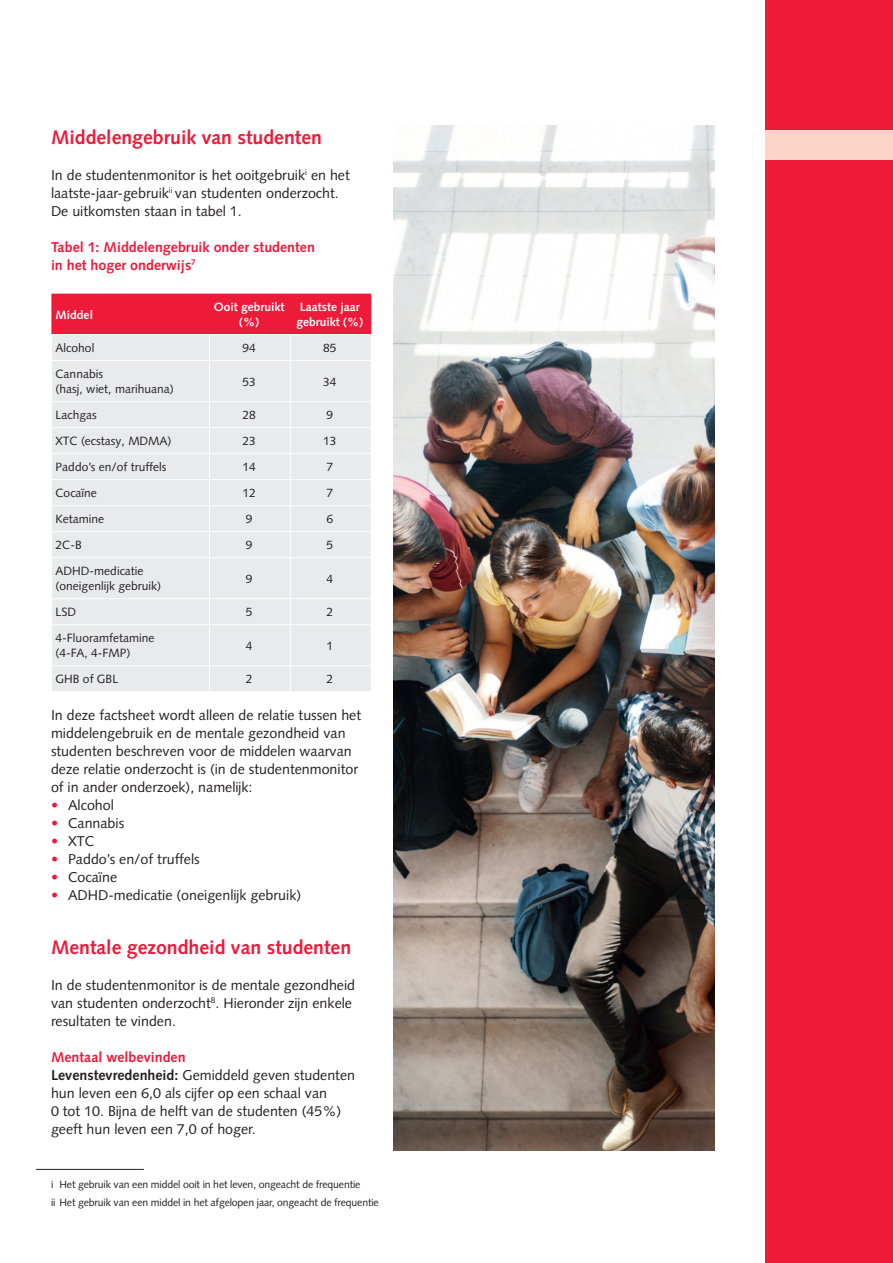
<style>
.page{position:relative;width:893px;height:1263px;background:#fff}
.page>*{position:absolute;margin:0;border:0;box-sizing:border-box;transform-origin:0 0}
.t1{font:700 19.5px "Syntax LT Pro";color:#ed1a3a}
.t2{font:14.25px/18px "Syntax LT Pro";color:#231f20}
.t3{font:700 14.25px/18px "Syntax LT Pro";color:#ed1a3a}
.t4{font:12px/15px "Syntax LT Pro";color:#231f20}
.t5{font:700 12px/15px "Syntax LT Pro";color:#fff;text-align:center}
.t6{font:10.5px/18px "Syntax LT Pro";letter-spacing:-.015em;color:#231f20}
.s1{color:#ed1a3a}
.s2{font-weight:700;color:#ed1a3a}
.s3{font-weight:700}
</style>
<div class="page">
<div style="left:765px;top:0;width:128px;height:1263px;background:#ed1a3a"></div>
<div style="left:765px;top:130px;width:128px;height:29px;background:#fcd3c7"></div>
<div style="left:52px;top:361px;width:319px;height:330px;background:#e9eaeb"></div>
<svg style="left:51px;top:294px;width:321px;height:66px;background:#eb6c80"></svg>
<hr style="left:209px;top:361px;width:1px;height:40px;background:#fff">
<hr style="left:290px;top:361px;width:1px;height:40px;background:#fff">
<hr style="left:51px;top:401px;width:159px;height:1px;background:#fff">
<hr style="left:210px;top:401px;width:80px;height:1px;background:#fff">
<hr style="left:290px;top:401px;width:82px;height:1px;background:#fff">
<hr style="left:51px;top:427px;width:159px;height:1px;background:#fff">
<hr style="left:210px;top:427px;width:80px;height:1px;background:#fff">
<hr style="left:290px;top:427px;width:82px;height:1px;background:#fff">
<hr style="left:51px;top:453px;width:159px;height:1px;background:#fff">
<hr style="left:210px;top:453px;width:80px;height:1px;background:#fff">
<hr style="left:290px;top:453px;width:82px;height:1px;background:#fff">
<hr style="left:51px;top:479px;width:159px;height:1px;background:#fff">
<hr style="left:210px;top:479px;width:80px;height:1px;background:#fff">
<hr style="left:290px;top:479px;width:82px;height:1px;background:#fff">
<hr style="left:51px;top:505px;width:159px;height:1px;background:#fff">
<hr style="left:210px;top:505px;width:80px;height:1px;background:#fff">
<hr style="left:290px;top:505px;width:82px;height:1px;background:#fff">
<hr style="left:51px;top:531px;width:159px;height:1px;background:#fff">
<hr style="left:210px;top:531px;width:80px;height:1px;background:#fff">
<svg style="left:209px;top:402px;width:1px;height:155px"></svg>
<hr style="left:290px;top:531px;width:82px;height:1px;background:#fff">
<svg style="left:290px;top:402px;width:1px;height:155px"></svg>
<hr style="left:51px;top:557px;width:159px;height:1px;background:#fff">
<hr style="left:210px;top:557px;width:80px;height:1px;background:#fff">
<hr style="left:209px;top:558px;width:1px;height:40px;background:#fff">
<hr style="left:290px;top:557px;width:82px;height:1px;background:#fff">
<hr style="left:290px;top:558px;width:1px;height:40px;background:#fff">
<hr style="left:51px;top:598px;width:159px;height:1px;background:#fff">
<hr style="left:210px;top:598px;width:80px;height:1px;background:#fff">
<svg style="left:209px;top:599px;width:1px;height:25px"></svg>
<hr style="left:290px;top:598px;width:82px;height:1px;background:#fff">
<svg style="left:290px;top:599px;width:1px;height:25px"></svg>
<hr style="left:51px;top:624px;width:159px;height:1px;background:#fff">
<hr style="left:210px;top:624px;width:80px;height:1px;background:#fff">
<hr style="left:209px;top:625px;width:1px;height:40px;background:#fff">
<hr style="left:290px;top:624px;width:82px;height:1px;background:#fff">
<hr style="left:290px;top:625px;width:1px;height:40px;background:#fff">
<hr style="left:51px;top:665px;width:159px;height:1px;background:#fff">
<hr style="left:210px;top:665px;width:80px;height:1px;background:#fff">
<svg style="left:209px;top:666px;width:1px;height:25px"></svg>
<hr style="left:290px;top:665px;width:82px;height:1px;background:#fff">
<svg style="left:290px;top:666px;width:1px;height:25px"></svg>
<hr style="left:36px;top:1169px;width:108px;height:1px;background:#231f20">
<img style="left:393px;top:126px;width:321px;height:1024px">
<h1 class="t1" style="left:51px;top:125px;width:272px">Middelengebruik van studenten</h1>
<p class="t2" style="left:51px;top:166px;width:300px">In de studentenmonitor is het ooitgebruik<sup>i</sup> en het laatste-jaar-gebruik<sup>ii</sup> van studenten onderzocht.<br>De uitkomsten staan in tabel 1.</p>
<p class="t3" style="left:51px;top:238px;width:265px">Tabel 1: Middelengebruik onder studenten in het hoger onderwĳs<sup>7</sup></p>
<p class="t5" style="left:56px;top:307px;width:39px">Middel</p>
<p class="t5" style="left:214px;top:299px;width:72px">Ooit gebruikt (%)</p>
<p class="t5" style="left:297px;top:299px;width:68px;text-align:left">Laatste jaar gebruikt (%)</p>
<p class="t4" style="left:56px;top:340px;width:40px">Alcohol</p>
<p class="t4" style="left:242px;top:340px;width:15px">94</p>
<p class="t4" style="left:323px;top:340px;width:15px">85</p>
<p class="t4" style="left:56px;top:366px;width:120px">Cannabis<br>(hasj, wiet, marihuana)</p>
<p class="t4" style="left:242px;top:374px;width:15px">53</p>
<p class="t4" style="left:323px;top:374px;width:15px">34</p>
<p class="t4" style="left:56px;top:407px;width:43px">Lachgas</p>
<p class="t4" style="left:242px;top:407px;width:15px">28</p>
<p class="t4" style="left:327px;top:407px;width:8px">9</p>
<p class="t4" style="left:56px;top:433px;width:117px">XTC (ecstasy, MDMA)</p>
<p class="t4" style="left:242px;top:433px;width:15px">23</p>
<p class="t4" style="left:323px;top:433px;width:15px">13</p>
<p class="t4" style="left:56px;top:459px;width:112px">Paddo’s en/of truffels</p>
<p class="t4" style="left:242px;top:459px;width:15px">14</p>
<p class="t4" style="left:327px;top:459px;width:8px">7</p>
<p class="t4" style="left:56px;top:485px;width:43px">Cocaïne</p>
<p class="t4" style="left:242px;top:485px;width:15px">12</p>
<p class="t4" style="left:327px;top:485px;width:8px">7</p>
<p class="t4" style="left:56px;top:511px;width:50px">Ketamine</p>
<p class="t4" style="left:246px;top:511px;width:8px">9</p>
<p class="t4" style="left:327px;top:511px;width:8px">6</p>
<p class="t4" style="left:56px;top:538px;width:28px">2C-B</p>
<p class="t4" style="left:246px;top:538px;width:8px">9</p>
<p class="t4" style="left:327px;top:538px;width:8px">5</p>
<p class="t4" style="left:56px;top:564px;width:107px">ADHD-medicatie (oneigenlijk gebruik)</p>
<p class="t4" style="left:246px;top:571px;width:8px">9</p>
<p class="t4" style="left:327px;top:571px;width:8px">4</p>
<p class="t4" style="left:56px;top:605px;width:22px">LSD</p>
<p class="t4" style="left:246px;top:605px;width:8px">5</p>
<p class="t4" style="left:327px;top:605px;width:8px">2</p>
<p class="t4" style="left:56px;top:631px;width:100px">4-Fluoramfetamine (4-FA, 4-FMP)</p>
<p class="t4" style="left:246px;top:638px;width:8px">4</p>
<p class="t4" style="left:327px;top:638px;width:8px">1</p>
<p class="t4" style="left:56px;top:672px;width:64px">GHB of GBL</p>
<p class="t4" style="left:246px;top:672px;width:8px">2</p>
<p class="t4" style="left:327px;top:672px;width:8px">2</p>
<p class="t2" style="left:51px;top:706px;width:312px">In deze factsheet wordt alleen de relatie tussen het middelengebruik en de mentale gezondheid van studenten beschreven voor de middelen waarvan deze relatie onderzocht is (in de studentenmonitor of in ander onderzoek), namelĳk:</p>
<p class="t2" style="left:51px;top:796px;width:64px"><span class="s1">•</span> Alcohol</p>
<p class="t2" style="left:51px;top:814px;width:75px"><span class="s1">•</span> Cannabis</p>
<p class="t2" style="left:51px;top:832px;width:45px"><span class="s1">•</span> XTC</p>
<p class="t2" style="left:51px;top:850px;width:150px"><span class="s1">•</span> Paddo’s en/of truffels</p>
<p class="t2" style="left:51px;top:868px;width:68px"><span class="s1">•</span> Cocaïne</p>
<p class="t2" style="left:51px;top:886px;width:252px"><span class="s1">•</span> ADHD-medicatie (oneigenlĳk gebruik)</p>
<h1 class="t1" style="left:51px;top:935px;width:302px">Mentale gezondheid van studenten</h1>
<p class="t2" style="left:51px;top:976px;width:306px">In de studentenmonitor is de mentale gezondheid van studenten onderzocht<sup>8</sup>. Hieronder zĳn enkele resultaten te vinden.</p>
<p class="t2" style="left:51px;top:1048px;width:306px"><span class="s2">Mentaal welbevinden<br></span><span class="s3">Levenstevredenheid:</span> Gemiddeld geven studenten hun leven een 6,0 als cĳfer op een schaal van<br>0 tot 10. Bĳna de helft van de studenten (45%) geeft hun leven een 7,0 of hoger.</p>
<p class="t6" style="left:51px;top:1175px;width:329px">i Het gebruik van een middel ooit in het leven, ongeacht de frequentie<br>ii Het gebruik van een middel in het afgelopen jaar, ongeacht de frequentie</p>
</div>
